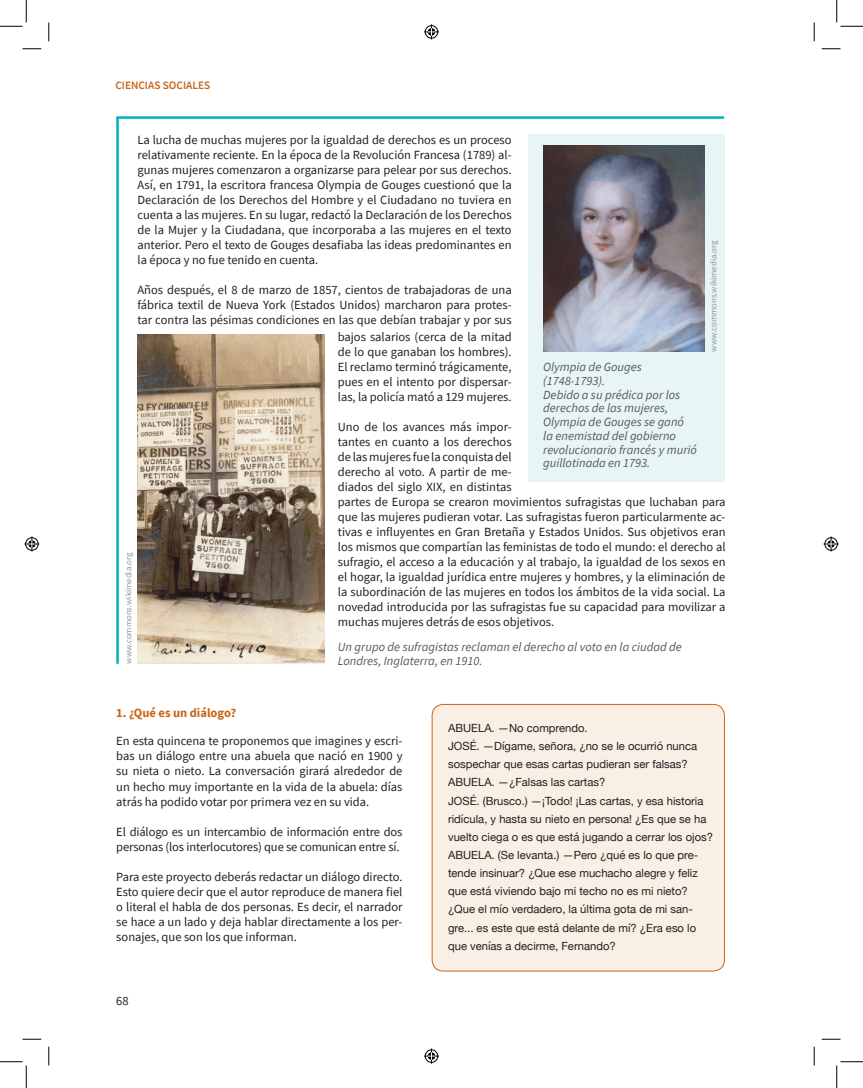
<style>
.page{position:relative;width:863px;height:1088px;background:#fff}
.page>*{position:absolute;margin:0;border:0;box-sizing:border-box;transform-origin:0 0}
.t1{font:12.5px/15px "Source Sans Pro";color:#231f20;text-align:justify}
.t2{font:italic 12.5px/13.8px "Source Sans Pro";color:#57585a}
.t3{font:700 12.5px "Source Sans Pro";color:#c96618}
.t4{font:11.25px/18.1px "Helvetica Neue";color:#231f20}
.t5{font:600 11.25px "Source Sans Pro";color:#c96618}
.t6{font:8.75px "Source Sans Pro";color:#939598}
</style>
<div class="page">
<div style="left:528px;top:134px;width:196px;height:348px;background:#e8f5f5"></div>
<div style="left:432px;top:704px;width:292px;height:267px;background:#faefe5;border-radius:11px"></div>
<div style="left:432px;top:704px;width:292px;height:267px;border:1px solid #c96618;border-radius:11px"></div>
<img style="left:137px;top:335px;width:187px;height:328px">
<hr style="left:116px;top:116px;width:608px;height:3px;background:#00b3b4">
<hr style="left:116px;top:118px;width:3px;height:545px;background:#00b3b4">
<img style="left:543px;top:145px;width:161px;height:206px">
<svg style="left:22px;top:48px;width:19px;height:2px"></svg>
<svg style="left:821px;top:48px;width:19px;height:2px"></svg>
<svg style="left:22px;top:1038px;width:19px;height:2px"></svg>
<svg style="left:821px;top:1038px;width:19px;height:2px"></svg>
<svg style="left:48px;top:22px;width:2px;height:19px"></svg>
<svg style="left:48px;top:1046px;width:2px;height:19px"></svg>
<svg style="left:813px;top:22px;width:2px;height:19px"></svg>
<svg style="left:813px;top:1046px;width:2px;height:19px"></svg>
<svg style="left:0;top:0;width:27px;height:27px"></svg>
<svg style="left:0;top:1061px;width:27px;height:27px"></svg>
<svg style="left:836px;top:0;width:26px;height:27px"></svg>
<svg style="left:836px;top:1061px;width:26px;height:27px"></svg>
<svg style="left:424px;top:24px;width:15px;height:15px"></svg>
<svg style="left:424px;top:1048px;width:15px;height:15px"></svg>
<svg style="left:24px;top:536px;width:15px;height:15px"></svg>
<svg style="left:823px;top:536px;width:15px;height:15px"></svg>
<p class="t5" style="left:115px;top:78px;width:96px">CIENCIAS SOCIALES</p>
<p class="t1" style="left:137px;top:132px;width:375px">La lucha de muchas mujeres por la igualdad de derechos es un proceso relativamente reciente. En la época de la Revolución Francesa (1789) al&shy;gunas mujeres comenzaron a organizarse para pelear por sus derechos.<br>Así, en 1791, la escritora francesa Olympia de Gouges cuestionó que la Declaración de los Derechos del Hombre y el Ciudadano no tuviera en cuenta a las mujeres. En su lugar, redactó la Declaración de los Derechos de la Mujer y la Ciudadana, que incorporaba a las mujeres en el texto anterior. Pero el texto de Gouges desafiaba las ideas predominantes en la época y no fue tenido en cuenta.</p>
<p class="t1" style="left:137px;top:282px;width:375px">Años después, el 8 de marzo de 1857, cientos de trabajadoras de una fábrica textil de Nueva York (Estados Unidos) marcharon para protes&shy;tar contra las pésimas condiciones en las que debían trabajar y por sus</p>
<p class="t1" style="left:338px;top:329px;width:175px">bajos salarios (cerca de la mitad de lo que ganaban los hombres).<br>El reclamo terminó trágicamente, pues en el intento por dispersar&shy;las, la policía mató a 129 mujeres.</p>
<p class="t1" style="left:338px;top:419px;width:389px;text-align:left">Uno de los avances más impor-<br>tantes en cuanto a los derechos<br>de las mujeres fue la conquista del<br>derecho al voto. A partir de me-<br>diados del siglo XIX, en distintas<br>partes de Europa se crearon movimientos sufragistas que luchaban para que las mujeres pudieran votar. Las sufragistas fueron particularmente ac&shy;tivas e influyentes en Gran Bretaña y Estados Unidos. Sus objetivos eran los mismos que compartían las feministas de todo el mundo: el derecho al sufragio, el acceso a la educación y al trabajo, la igualdad de los sexos en el hogar, la igualdad jurídica entre mujeres y hombres, y la eliminación de la subordinación de las mujeres en todos los ámbitos de la vida social. La novedad introducida por las sufragistas fue su capacidad para movilizar a muchas mujeres detrás de esos objetivos.</p>
<p class="t6" style="left:707px;top:351px;width:112px;rotate:-90deg">www.commons.wikimedia.org</p>
<p class="t2" style="left:543px;top:360px;width:155px">Olympia de Gouges (1748-1793).<br>Debido a su prédica por los derechos de las mujeres,<br>Olympia de Gouges se ganó<br>la enemistad del gobierno revolucionario francés y murió guillotinada en 1793.</p>
<p class="t6" style="left:123px;top:663px;width:112px;rotate:-90deg">www.commons.wikimedia.org</p>
<p class="t2" style="left:338px;top:640px;width:345px">Un grupo de sufragistas reclaman el derecho al voto en la ciudad de<br>Londres, Inglaterra, en 1910.</p>
<p class="t3" style="left:116px;top:704px;width:121px">1. ¿Qué es un diálogo?</p>
<p class="t1" style="left:116px;top:733px;width:288px">En esta quincena te proponemos que imagines y escri&shy;bas un diálogo entre una abuela que nació en 1900 y su nieta o nieto. La conversación girará alrededor de un hecho muy importante en la vida de la abuela: días atrás ha podido votar por primera vez en su vida.</p>
<p class="t1" style="left:116px;top:823px;width:288px">El diálogo es un intercambio de información entre dos personas (los interlocutores) que se comunican entre sí.</p>
<p class="t1" style="left:116px;top:868px;width:288px">Para este proyecto deberás redactar un diálogo directo.<br>Esto quiere decir que el autor reproduce de manera fiel o literal el habla de dos personas. Es decir, el narrador se hace a un lado y deja hablar directamente a los per&shy;sonajes, que son los que informan.</p>
<p class="t1" style="left:116px;top:993px;width:14px">68</p>
<p class="t4" style="left:448px;top:719px;width:266px">ABUELA. —No comprendo.<br>JOSÉ. —Dígame, señora, ¿no se le ocurrió nunca sospechar que esas cartas pudieran ser falsas?<br>ABUELA. —¿Falsas las cartas?<br>JOSÉ. (Brusco.) —¡Todo! ¡Las cartas, y esa historia ridícula, y hasta su nieto en persona! ¿Es que se ha vuelto ciega o es que está jugando a cerrar los ojos?<br>ABUELA. (Se levanta.) —Pero ¿qué es lo que pre&shy;tende insinuar? ¿Que ese muchacho alegre y feliz que está viviendo bajo mi techo no es mi nieto? ¿Que el mío verdadero, la última gota de mi san&shy;gre... es este que está delante de mí? ¿Era eso lo que venías a decirme, Fernando?</p>
</div>
